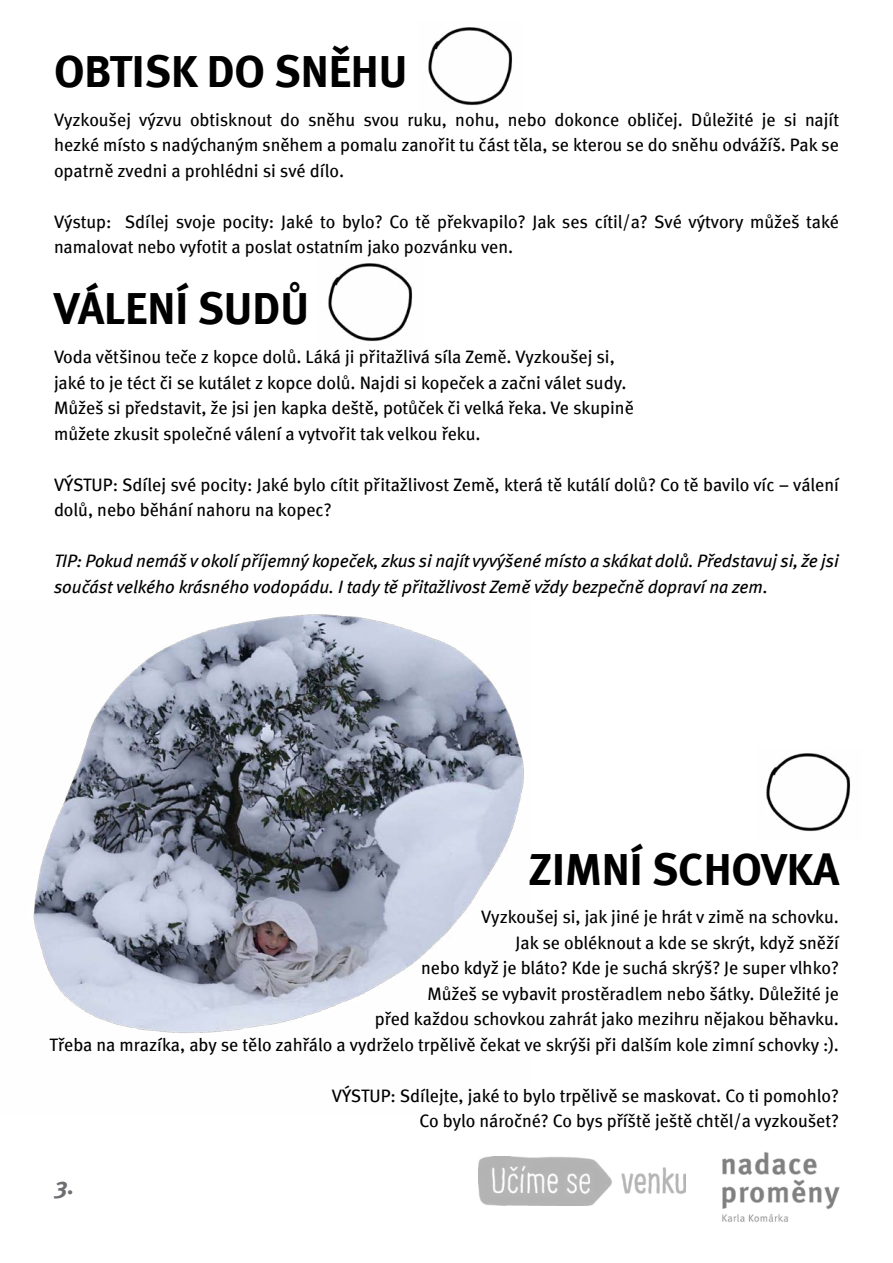
<style>
.page{position:relative;width:893px;height:1263px;background:#fff}
.page>*{position:absolute;margin:0;border:0;box-sizing:border-box;transform-origin:0 0}
.t1{font:45px "Meta Bold CELF";color:#000}
.t2{font:italic 24px "Meta Bold CE";color:#6d6e71}
.t3{font:18px/25.5px "Meta Book CE";color:#000}
.t4{font:italic 18px/25.5px "Meta Book CE";color:#000}
</style>
<div class="page">
<img style="left:722px;top:1152px;width:118px;height:70px">
<img style="left:428px;top:27px;width:85px;height:79px">
<img style="left:328px;top:263px;width:85px;height:79px">
<img style="left:766px;top:753px;width:85px;height:79px">
<img style="left:33px;top:614px;width:491px;height:419px">
<img style="left:478px;top:1156px;width:207px;height:50px">
<h1 class="t1" style="left:54px;top:43px;width:355px">OBTISK DO SNĚHU</h1>
<p class="t3" style="left:54px;top:107px;width:787px;text-align:justify">Vyzkoušej výzvu obtisknout do sněhu svou ruku, nohu, nebo dokonce obličej. Důležité je si najít hezké místo s nadýchaným sněhem a pomalu zanořit tu část těla, se kterou se do sněhu odvážíš. Pak se opatrně zvedni a prohlédni si své dílo.</p>
<p class="t3" style="left:54px;top:209px;width:786px">Výstup: Sdílej svoje pocity: Jaké to bylo? Co tě překvapilo? Jak ses cítil/a? Své výtvory můžeš také namalovat nebo vyfotit a poslat ostatním jako pozvánku ven.</p>
<h1 class="t1" style="left:54px;top:279px;width:257px">VÁLENÍ SUDŮ</h1>
<p class="t3" style="left:54px;top:344px;width:581px">Voda většinou teče z kopce dolů. Láká ji přitažlivá síla Země. Vyzkoušej si, jaké to je téct či se kutálet z kopce dolů. Najdi si kopeček a začni válet sudy.<br>Můžeš si představit, že jsi jen kapka deště, potůček či velká řeka. Ve skupině můžete zkusit společné válení a vytvořit tak velkou řeku.</p>
<p class="t3" style="left:54px;top:472px;width:786px">VÝSTUP: Sdílej své pocity: Jaké bylo cítit přitažlivost Země, která tě kutálí dolů? Co tě bavilo víc – válení dolů, nebo běhání nahoru na kopec?</p>
<p class="t4" style="left:54px;top:548px;width:786px">TIP: Pokud nemáš v okolí příjemný kopeček, zkus si najít vyvýšené místo a skákat dolů. Představuj si, že jsi součást velkého krásného vodopádu. I tady tě přitažlivost Země vždy bezpečně dopraví na zem.</p>
<h1 class="t1" style="left:528px;top:841px;width:313px">ZIMNÍ SCHOVKA</h1>
<p class="t3" style="left:50px;top:904px;width:791px;text-align:right">Vyzkoušej si, jak jiné je hrát v zimě na schovku.<br>Jak se obléknout a kde se skrýt, když sněží<br>nebo když je bláto? Kde je suchá skrýš? Je super vlhko?<br>Můžeš se vybavit prostěradlem nebo šátky. Důležité je<br>před každou schovkou zahrát jako mezihru nějakou běhavku.<br>Třeba na mrazíka, aby se tělo zahřálo a vydrželo trpělivě čekat ve skrýši při dalším kole zimní schovky :).</p>
<p class="t3" style="left:332px;top:1083px;width:508px;text-align:right">VÝSTUP: Sdílejte, jaké to bylo trpělivě se maskovat. Co ti pomohlo?<br>Co bylo náročné? Co bys příště ještě chtěl/a vyzkoušet?</p>
<h2 class="t2" style="left:55px;top:1171px;width:21px">3.</h2>
</div>
